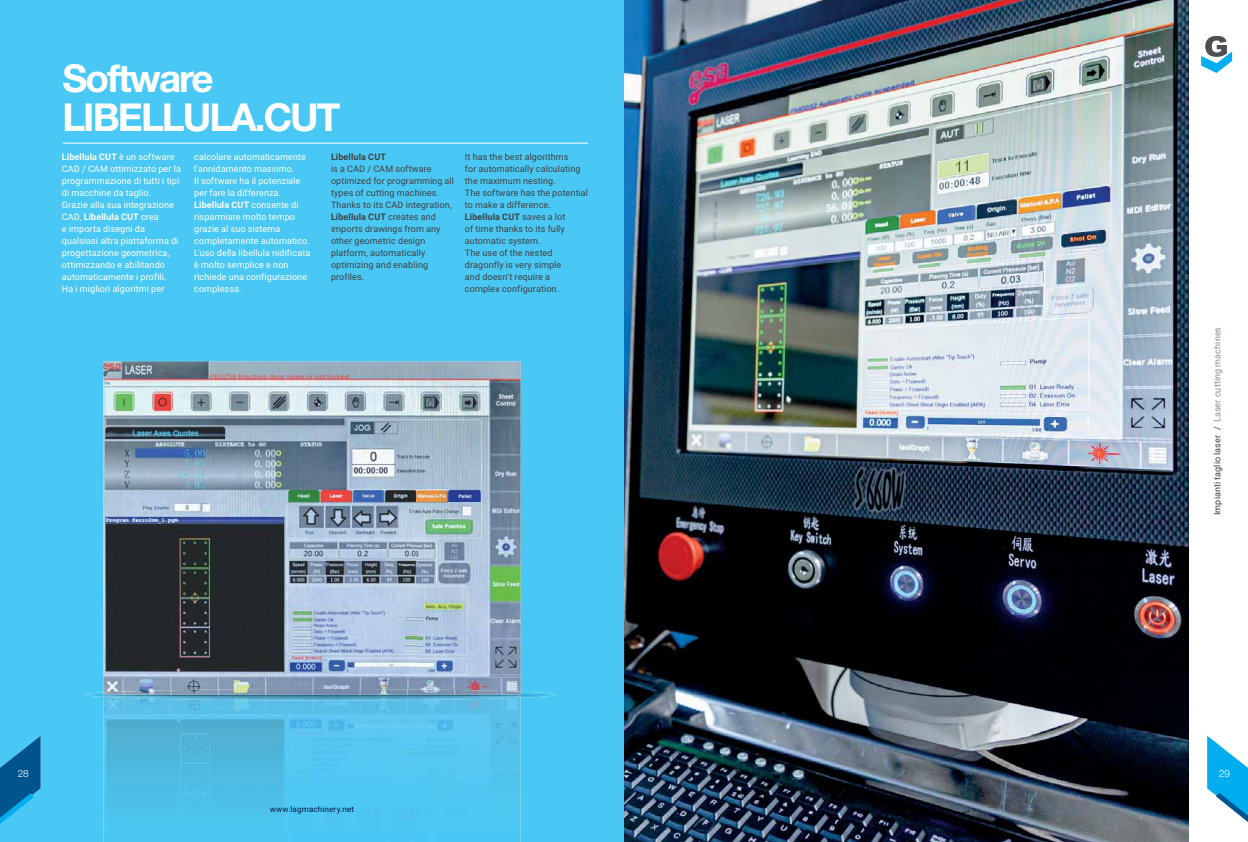
<style>
.page{position:relative;width:1248px;height:842px;background:#fff}
.page>*{position:absolute;margin:0;border:0;box-sizing:border-box;transform-origin:0 0}
.t1{font:700 38.5px/39px "Helvetica Neue";letter-spacing:-.05em;color:#fff}
.t2{font:300 10px "Helvetica Neue";color:#fff}
.t3{font:9px/12px "Roboto";letter-spacing:.01em;color:#fff}
.t4{font:9px/12px "Roboto";letter-spacing:.01em;color:#404041}
.t5{font:700 9px "Roboto";letter-spacing:.01em;color:#404041}
.t6{font:8.1px "Roboto";letter-spacing:.015em;color:#001c43}
.s1{font-weight:700}
.s2{color:#8b8d90}
</style>
<div class="page">
<div style="left:0;top:0;width:624px;height:842px;background:#4ac8f5"></div>
<img style="left:85px;top:692px;width:471px;height:6px">
<img style="left:103px;top:361px;width:417px;height:328px">
<img style="left:103px;top:689px;width:417px;height:8px">
<img style="left:103px;top:697px;width:417px;height:145px">
<hr style="left:63px;top:143px;width:525px;height:1px;background:#fff">
<img style="left:624px;top:0;width:564px;height:842px">
<svg style="left:1201px;top:36px;width:30px;height:37px"></svg>
<svg style="left:0;top:736px;width:41px;height:99px;background:#218cc0"></svg>
<svg style="left:1207px;top:736px;width:40px;height:86px"></svg>
<h1 class="t1" style="left:62px;top:63px;width:279px">Software<br>LIBELLULA.CUT</h1>
<p class="t3" style="left:62px;top:152px;width:120px"><span class="s1">Libellula CUT</span> è un software<br>CAD / CAM ottimizzato per la programmazione di tutti i tipi di macchine da taglio.<br>Grazie alla sua integrazione<br>CAD, <span class="s1">Libellula CUT</span> crea<br>e importa disegni da qualsiasi altra piattaforma di progettazione geometrica, ottimizzando e abilitando automaticamente i profili.<br>Ha i migliori algoritmi per</p>
<p class="t5" style="left:331px;top:154px;width:57px">Libellula CUT</p>
<p class="t3" style="left:194px;top:152px;width:118px">calcolare automaticamente l'annidamento massimo.<br>Il software ha il potenziale per fare la differenza.<br><span class="s1">Libellula CUT</span> consente di risparmiare molto tempo grazie al suo sistema completamente automatico.<br>L'uso della libellula nidificata è molto semplice e non richiede una configurazione complessa.</p>
<p class="t4" style="left:465px;top:152px;width:124px">It has the best algorithms<br>for automatically calculating the maximum nesting.<br>The software has the potential to make a difference.<br><span class="s1">Libellula CUT</span> saves a lot<br>of time thanks to its fully automatic system.<br>The use of the nested dragonfly is very simple<br>and doesn't require a<br>complex configuration.</p>
<p class="t4" style="left:331px;top:164px;width:124px">is a CAD / CAM software optimized for programming all types of cutting machines.<br>Thanks to its CAD integration,<br><span class="s1">Libellula CUT</span> creates and imports drawings from any other geometric design platform, automatically optimizing and enabling profiles.</p>
<p class="t4" style="left:1211px;top:515px;width:190px;rotate:-90deg">Impianti taglio laser / <span class="s2">Laser cutting machines</span></p>
<p class="t2" style="left:18px;top:767px;width:12px">28</p>
<p class="t2" style="left:1219px;top:767px;width:12px">29</p>
<p class="t6" style="left:270px;top:806px;width:86px">www.lagmachinery.net</p>
</div>
